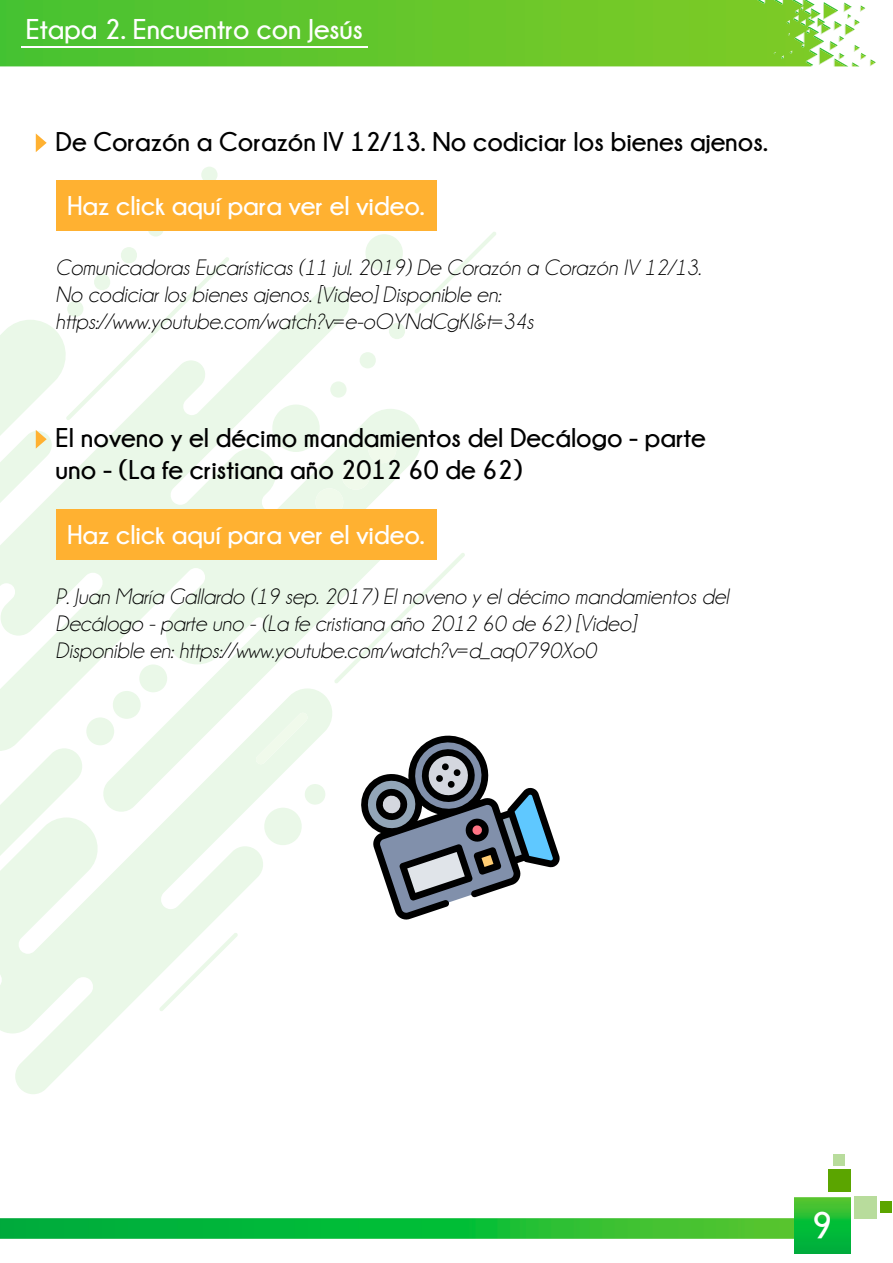
<style>
.page{position:relative;width:893px;height:1263px;background:#fff}
.page>*{position:absolute;margin:0;border:0;box-sizing:border-box;transform-origin:0 0}
.t1{font:700 37.5px "Champagne&Limousines";color:#fff}
.t2{font:700 28.5px "Champagne&Limousines";color:#fff}
.t3{font:700 27px/32.4px "Champagne&Limousines";color:#000}
.t4{font:700 27px "Champagne&Limousines";color:#fff}
.t5{font:italic 22.5px/27px "Champagne&Limousines";color:#000}
</style>
<div class="page">
<svg style="left:0;top:812px;width:263px;height:282px;fill:#eaf8e8"></svg>
<svg style="left:0;top:287px;width:421px;height:525px;fill:#eaf8e8"></svg>
<svg style="left:0;top:664px;width:167px;height:193px"></svg>
<svg style="left:256px;top:713px;width:52px;height:51px;background:#edf9eb"></svg>
<svg style="left:330px;top:381px;width:17px;height:17px"></svg>
<svg style="left:359px;top:323px;width:47px;height:45px"></svg>
<svg style="left:270px;top:404px;width:126px;height:105px"></svg>
<svg style="left:262px;top:784px;width:64px;height:61px"></svg>
<svg style="left:334px;top:553px;width:131px;height:130px"></svg>
<svg style="left:159px;top:933px;width:79px;height:78px"></svg>
<svg style="left:201px;top:167px;width:17px;height:13px"></svg>
<svg style="left:364px;top:211px;width:132px;height:102px"></svg>
<img style="left:0;top:0;width:764px;height:66px">
<svg style="left:764px;top:0;width:112px;height:66px"></svg>
<hr style="left:22px;top:47px;width:346px;height:1px;background:#fff">
<div style="left:828px;top:1169px;width:22px;height:23px;background:#5ba500"></div>
<div style="left:880px;top:1201px;width:12px;height:12px;background:#5ba500"></div>
<div style="left:854px;top:1196px;width:23px;height:22px;background:#b8dc9c"></div>
<img style="left:0;top:1218px;width:794px;height:21px">
<img style="left:794px;top:1197px;width:57px;height:57px">
<div style="left:833px;top:1154px;width:12px;height:12px;background:#b8dc9c"></div>
<div style="left:56px;top:180px;width:380px;height:50px;background:#ffb131"></div>
<svg style="left:36px;top:133px;width:11px;height:19px"></svg>
<div style="left:56px;top:509px;width:380px;height:51px;background:#ffb131"></div>
<svg style="left:0;top:230px;width:229px;height:274px"></svg>
<svg style="left:357px;top:731px;width:203px;height:189px"></svg>
<p class="t2" style="left:26px;top:13px;width:339px">Etapa 2. Encuentro con Jesús</p>
<p class="t3" style="left:56px;top:125px;width:714px">De Corazón a Corazón IV 12/13. No codiciar los bienes ajenos.</p>
<p class="t4" style="left:68px;top:191px;width:359px">Haz click aquí para ver el video.</p>
<p class="t5" style="left:56px;top:254px;width:647px">Comunicadoras Eucarísticas (11 jul. 2019) De Corazón a Corazón IV 12/13.<br>No codiciar los bienes ajenos. [Video] Disponible en: https://www.youtube.com/watch?v=e-oOYNdCgKI&amp;t=34s</p>
<p class="t3" style="left:56px;top:421px;width:652px">El noveno y el décimo mandamientos del Decálogo - parte uno - (La fe cristiana año 2012 60 de 62)</p>
<p class="t4" style="left:68px;top:520px;width:359px">Haz click aquí para ver el video.</p>
<p class="t5" style="left:56px;top:583px;width:675px">P. Juan María Gallardo (19 sep. 2017) El noveno y el décimo mandamientos del<br>Decálogo - parte uno - (La fe cristiana año 2012 60 de 62) [Video]<br>Disponible en: https://www.youtube.com/watch?v=d_aq0790Xo0</p>
<h1 class="t1" style="left:812px;top:1204px;width:22px">9</h1>
</div>
